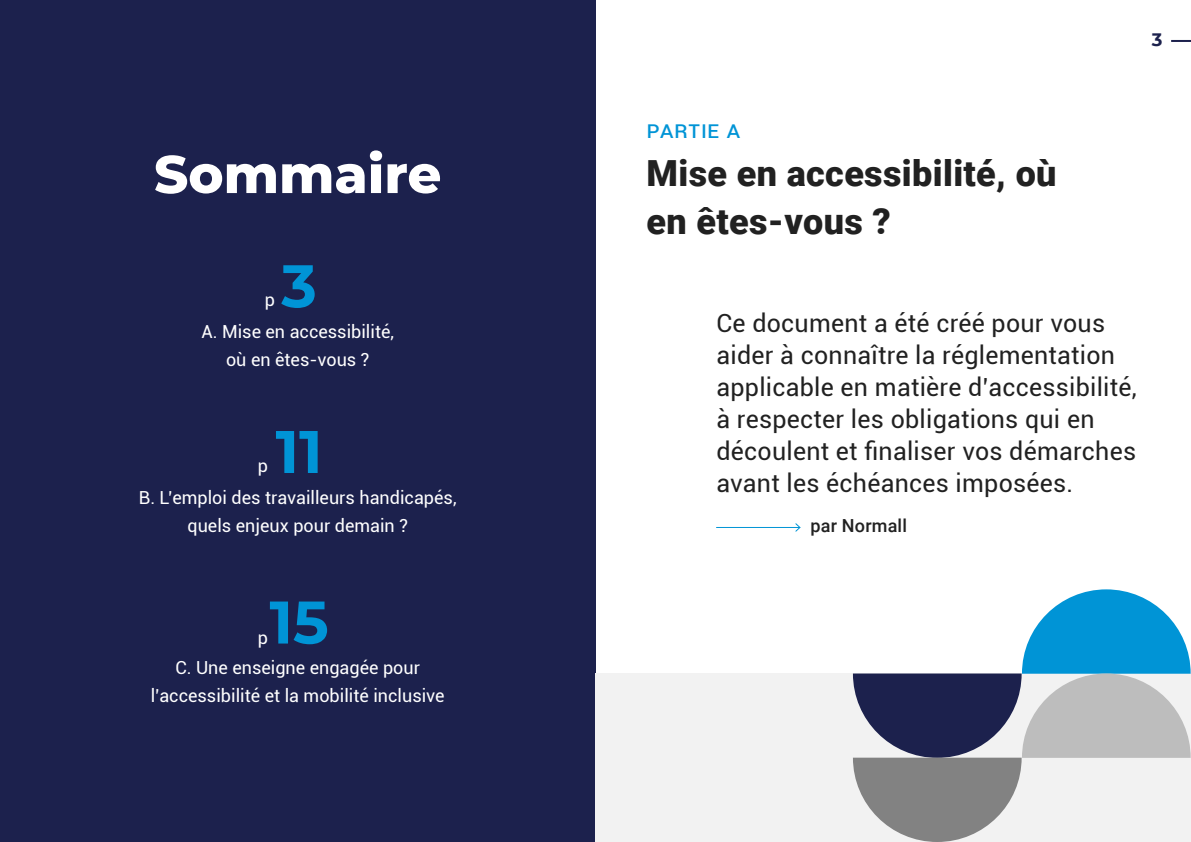
<style>
.page{position:relative;width:1191px;height:842px;background:#fff}
.page>*{position:absolute;margin:0;border:0;box-sizing:border-box;transform-origin:0 0}
.t1{font:700 60px "Montserrat";color:#0094d6}
.t2{font:800 53px "Montserrat";color:#fff}
.t3{font:900 36px/48px "Roboto";letter-spacing:.01em;color:#212121}
.t4{font:25px/32px "Roboto";letter-spacing:.01em;color:#212121}
.t5{font:24px "Roboto";color:#0094d6}
.t6{font:18px/28px "Roboto";color:#fff;text-align:center}
.t7{font:500 18px "Roboto";letter-spacing:.01em;color:#212121}
.t8{font:700 18px "Montserrat";color:#1c214d}
</style>
<div class="page">
<hr style="left:1171px;top:40px;width:20px;height:2px;background:#1c214d">
<div style="left:0;top:0;width:595px;height:842px;background:#1c214d"></div>
<hr style="left:716px;top:527px;width:84px;height:1px;background:#0094d6">
<svg style="left:795px;top:523px;width:6px;height:9px"></svg>
<div style="left:595px;top:673px;width:596px;height:169px;background:#f2f2f2"></div>
<svg style="left:853px;top:589px;width:337px;height:253px"></svg>
<h2 class="t2" style="left:154px;top:135px;width:289px">Sommaire</h2>
<h1 class="t1" style="left:281px;top:243px;width:37px">3</h1>
<p class="t6" style="left:265px;top:285px;width:12px">p</p>
<p class="t6" style="left:201px;top:317px;width:194px">A. Mise en accessibilité, où en êtes-vous ?</p>
<p class="t6" style="left:258px;top:451px;width:12px">p</p>
<h1 class="t1" style="left:275px;top:408px;width:49px">11</h1>
<p class="t6" style="left:139px;top:482px;width:319px">B. L’emploi des travailleurs handicapés, quels enjeux pour demain ?</p>
<h1 class="t1" style="left:269px;top:579px;width:61px">15</h1>
<p class="t6" style="left:258px;top:623px;width:12px">p</p>
<p class="t6" style="left:151px;top:653px;width:295px">C. Une enseigne engagée pour l’accessibilité et la mobilité inclusive</p>
<p class="t8" style="left:1152px;top:26px;width:12px">3</p>
<p class="t5" style="left:646px;top:113px;width:95px">Partie A</p>
<h3 class="t3" style="left:646px;top:148px;width:411px">Mise en accessibilité, où en êtes-vous ?</h3>
<p class="t4" style="left:716px;top:306px;width:422px">Ce document a été créé pour vous aider à connaître la réglementation applicable en matière d’accessibilité, à respecter les obligations qui en découlent et finaliser vos démarches avant les échéances imposées.</p>
<p class="t7" style="left:810px;top:512px;width:98px">par Normall</p>
</div>
